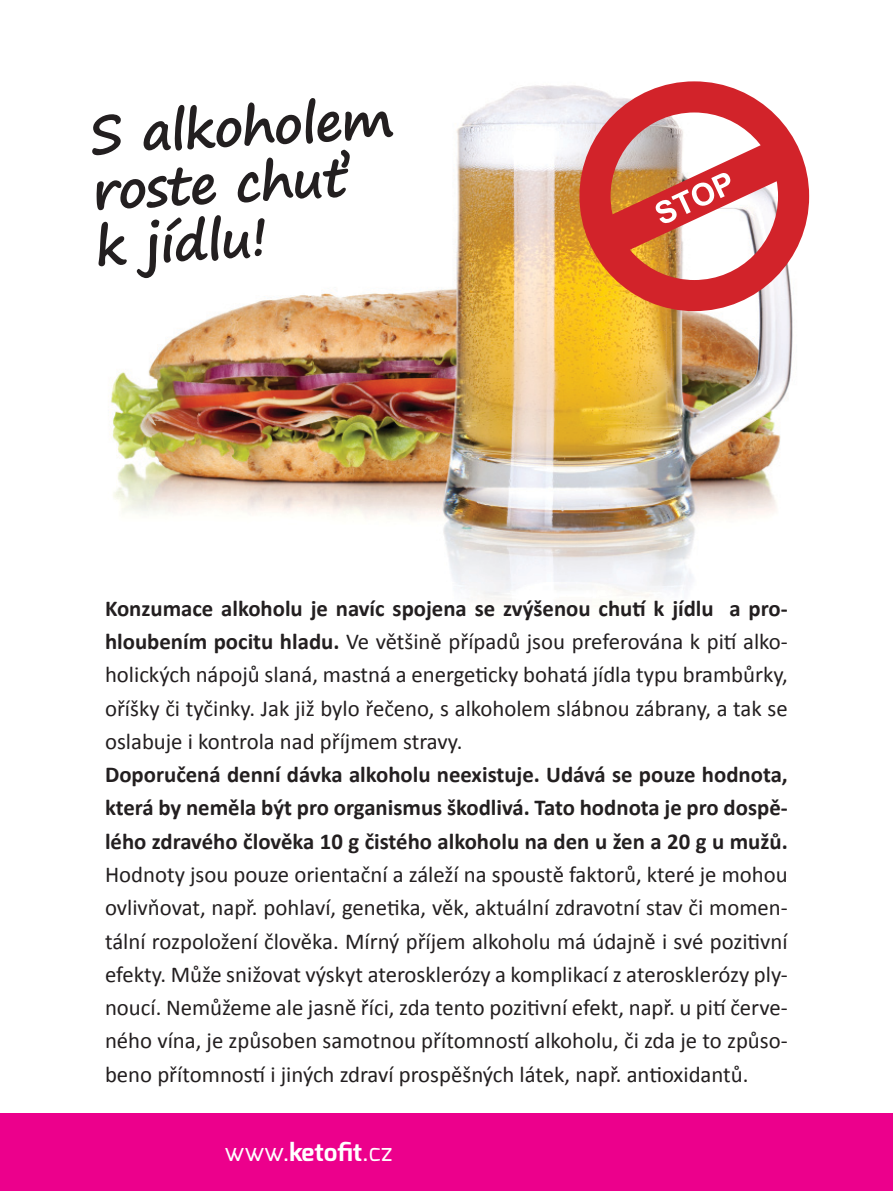
<style>
.page{position:relative;width:893px;height:1191px;background:#fff}
.page>*{position:absolute;margin:0;border:0;box-sizing:border-box;transform-origin:0 0}
.t1{font:700 52.5px "Segoe Print";color:#231f20}
.t2{font:24.5px "Exo";color:#fff}
.t3{font:22.75px/33.2px "Calibri";color:#231f20;text-align:justify}
.s1{font-weight:700}
</style>
<div class="page">
<div style="left:0;top:1112px;width:893px;height:79px;background:#ec008c"></div>
<svg style="left:87px;top:1112px;width:145px;height:1px"></svg>
<img style="left:109px;top:84px;width:701px;height:520px">
<div style="left:579px;top:81px;width:230px;height:230px;border:31px solid #d2232a;border-radius:50%"></div>
<svg style="left:605px;top:140px;width:183px;height:113px"></svg>
<p class="t1" style="left:87px;top:87px;width:306px;rotate:-3deg">S alkoholem</p>
<p class="t1" style="left:90px;top:142px;width:256px;rotate:-3deg">roste chuť</p>
<p class="t1" style="left:93px;top:198px;width:174px;rotate:-3deg">k jídlu!</p>
<p class="t3" style="left:105px;top:592px;width:684px"><span class="s1">Konzumace alkoholu je navíc spojena se zvýšenou chutí k jídlu a pro&shy;hloubením pocitu hladu.</span> Ve většině případů jsou preferována k pití alko&shy;holických nápojů slaná, mastná a energeticky bohatá jídla typu brambůrky, oříšky či tyčinky. Jak již bylo řečeno, s alkoholem slábnou zábrany, a tak se oslabuje i kontrola nad příjmem stravy.</p>
<p class="t3" style="left:105px;top:758px;width:684px"><span class="s1">Doporučená denní dávka alkoholu neexistuje. Udává se pouze hodnota, která by neměla být pro organismus škodlivá. Tato hodnota je pro dospě&shy;lého zdravého člověka 10 g čistého alkoholu na den u žen a 20 g u mužů.<br></span>Hodnoty jsou pouze orientační a záleží na spoustě faktorů, které je mohou ovlivňovat, např. pohlaví, genetika, věk, aktuální zdravotní stav či momen&shy;tální rozpoložení člověka. Mírný příjem alkoholu má údajně i své pozitivní efekty. Může snižovat výskyt aterosklerózy a komplikací z aterosklerózy ply&shy;noucí. Nemůžeme ale jasně říci, zda tento pozitivní efekt, např. u pití červe&shy;ného vína, je způsoben samotnou přítomností alkoholu, či zda je to způso&shy;beno přítomností i jiných zdraví prospěšných látek, např. antioxidantů.</p>
<p class="t2" style="left:225px;top:1136px;width:169px">www.<span class="s1">ketofit</span>.cz</p>
</div>
